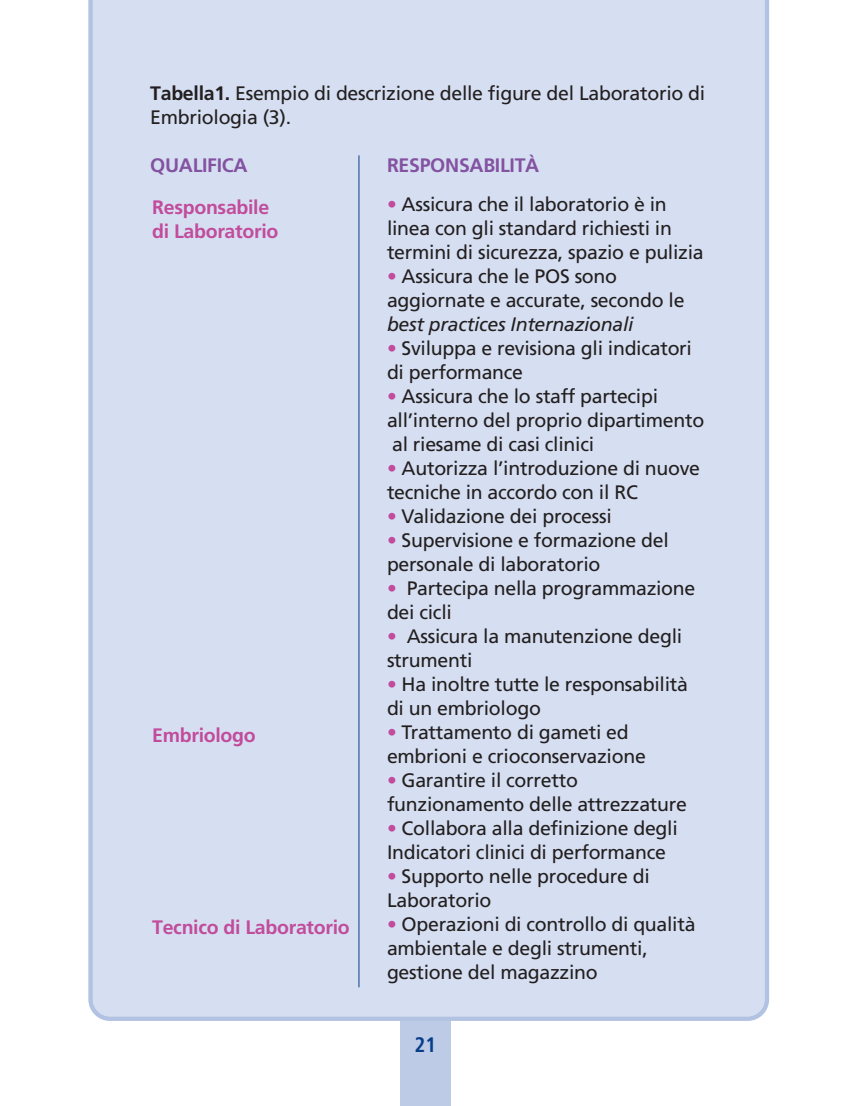
<style>
.page{position:relative;width:851px;height:1106px;background:#fff}
.page>*{position:absolute;margin:0;border:0;box-sizing:border-box;transform-origin:0 0}
.t1{font:700 condensed 21px "Frutiger";color:#083e89}
.t2{font:19.5px/24px "Frutiger";letter-spacing:-.015em;color:#231f20}
.t3{font:700 19.5px/24px "Frutiger";letter-spacing:-.015em;color:#c24c9c}
.t4{font:italic 19.5px "Frutiger";letter-spacing:-.015em;color:#231f20}
.t5{font:700 19.5px "Frutiger";letter-spacing:-.015em;color:#8352a1}
.s1{font-weight:700}
.s2{color:#c24c9c}
</style>
<div class="page">
<div style="left:400px;top:1020px;width:50px;height:86px;background:#becbe7"></div>
<div style="left:88px;top:0;width:681px;height:1020px;background:#d6dff1"></div>
<hr style="left:358px;top:155px;width:1px;height:832px;background:#083e89">
<p class="t2" style="left:150px;top:81px;width:556px"><span class="s1">Tabella1.</span> Esempio di descrizione delle figure del Laboratorio di<br>Embriologia (3).</p>
<p class="t5" style="left:150px;top:153px;width:99px">QUALIFICA</p>
<p class="t5" style="left:387px;top:153px;width:154px">RESPONSABILITÀ</p>
<p class="t2" style="left:387px;top:192px;width:318px"><span class="s2">•</span> Assicura che il laboratorio è in linea con gli standard richiesti in termini di sicurezza, spazio e pulizia</p>
<p class="t2" style="left:387px;top:264px;width:299px"><span class="s2">•</span> Assicura che le POS sono aggiornate e accurate, secondo le</p>
<p class="t4" style="left:387px;top:313px;width:248px">best practices Internazionali</p>
<p class="t2" style="left:387px;top:336px;width:306px"><span class="s2">•</span> Sviluppa e revisiona gli indicatori di performance</p>
<p class="t2" style="left:387px;top:384px;width:319px"><span class="s2">•</span> Assicura che lo staff partecipi all’interno del proprio dipartimento al riesame di casi clinici</p>
<p class="t2" style="left:387px;top:456px;width:314px"><span class="s2">•</span> Autorizza l’introduzione di nuove tecniche in accordo con il RC</p>
<p class="t2" style="left:387px;top:504px;width:226px"><span class="s2">•</span> Validazione dei processi</p>
<p class="t2" style="left:387px;top:528px;width:283px"><span class="s2">•</span> Supervisione e formazione del personale di laboratorio</p>
<p class="t2" style="left:387px;top:576px;width:310px"><span class="s2">•</span> Partecipa nella programmazione dei cicli</p>
<p class="t2" style="left:387px;top:624px;width:297px"><span class="s2">•</span> Assicura la manutenzione degli strumenti</p>
<p class="t2" style="left:387px;top:672px;width:302px"><span class="s2">•</span> Ha inoltre tutte le responsabilità di un embriologo</p>
<p class="t2" style="left:387px;top:720px;width:260px"><span class="s2">•</span> Trattamento di gameti ed embrioni e crioconservazione</p>
<p class="t2" style="left:387px;top:768px;width:301px"><span class="s2">•</span> Garantire il corretto funzionamento delle attrezzature</p>
<p class="t2" style="left:387px;top:816px;width:292px"><span class="s2">•</span> Collabora alla definizione degli<br>Indicatori clinici di performance</p>
<p class="t2" style="left:387px;top:864px;width:264px"><span class="s2">•</span> Supporto nelle procedure di<br>Laboratorio</p>
<p class="t2" style="left:387px;top:912px;width:310px"><span class="s2">•</span> Operazioni di controllo di qualità ambientale e degli strumenti, gestione del magazzino</p>
<p class="t3" style="left:152px;top:195px;width:128px">Responsabile di Laboratorio</p>
<p class="t3" style="left:152px;top:723px;width:105px">Embriologo</p>
<p class="t3" style="left:152px;top:915px;width:199px">Tecnico di Laboratorio</p>
<p class="t1" style="left:414px;top:1031px;width:23px">21</p>
</div>
